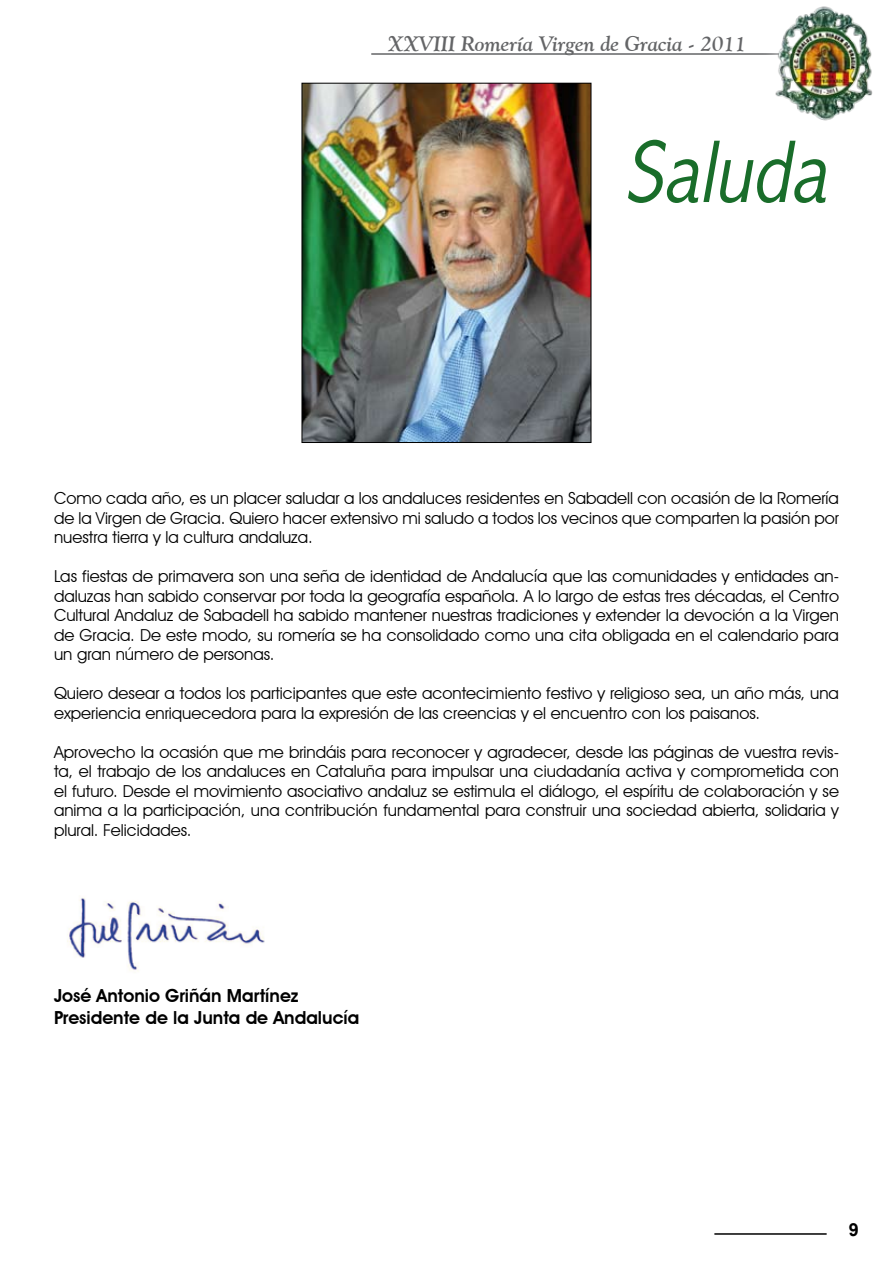
<style>
.page{position:relative;width:893px;height:1263px;background:#fff}
.page>*{position:absolute;margin:0;border:0;box-sizing:border-box;transform-origin:0 0}
.t1{font:italic 300 condensed 90px "Abadi";color:#196d2a}
.t2{font:italic 700 21px "Goudy Old Style BT";color:#646567}
.t3{font:600 18px/21.6px "Avant Garde IT Cby BT";color:#000}
.t4{font:700 18px "Arial";color:#000}
.t5{font:16.5px/19.5px "Avant Garde IT Cby BT";color:#000;text-align:justify}
</style>
<div class="page">
<hr style="left:714px;top:1233px;width:113px;height:2px;background:#000">
<hr style="left:371px;top:53px;width:459px;height:2px;background:#646567">
<div style="left:758px;top:0;width:135px;height:152px;background:#fff"></div>
<img style="left:765px;top:6px;width:108px;height:115px">
<img style="left:67px;top:898px;width:198px;height:73px">
<img style="left:303px;top:85px;width:286px;height:356px">
<div style="left:301px;top:83px;width:290px;height:360px;border:1px solid #000"></div>
<p class="t2" style="left:388px;top:31px;width:360px">XXVIII Romería Virgen de Gracia - 2011</p>
<h1 class="t1" style="left:625px;top:120px;width:221px">Saluda</h1>
<p class="t5" style="left:54px;top:489px;width:786px">Como cada año, es un placer saludar a los andaluces residentes en Sabadell con ocasión de la Romería de la Virgen de Gracia. Quiero hacer extensivo mi saludo a todos los vecinos que comparten la pasión por nuestra tierra y la cultura andaluza.</p>
<p class="t5" style="left:54px;top:567px;width:786px">Las fiestas de primavera son una seña de identidad de Andalucía que las comunidades y entidades an&shy;daluzas han sabido conservar por toda la geografía española. A lo largo de estas tres décadas, el Centro Cultural Andaluz de Sabadell ha sabido mantener nuestras tradiciones y extender la devoción a la Virgen de Gracia. De este modo, su romería se ha consolidado como una cita obligada en el calendario para un gran número de personas.</p>
<p class="t5" style="left:54px;top:684px;width:786px">Quiero desear a todos los participantes que este acontecimiento festivo y religioso sea, un año más, una experiencia enriquecedora para la expresión de las creencias y el encuentro con los paisanos.</p>
<p class="t5" style="left:54px;top:742px;width:786px">Aprovecho la ocasión que me brindáis para reconocer y agradecer, desde las páginas de vuestra revis&shy;ta, el trabajo de los andaluces en Cataluña para impulsar una ciudadanía activa y comprometida con el futuro. Desde el movimiento asociativo andaluz se estimula el diálogo, el espíritu de colaboración y se anima a la participación, una contribución fundamental para construir una sociedad abierta, solidaria y plural. Felicidades.</p>
<p class="t3" style="left:54px;top:985px;width:307px">José Antonio Griñán Martínez<br>Presidente de la Junta de Andalucía</p>
<p class="t4" style="left:849px;top:1217px;width:12px">9</p>
</div>
